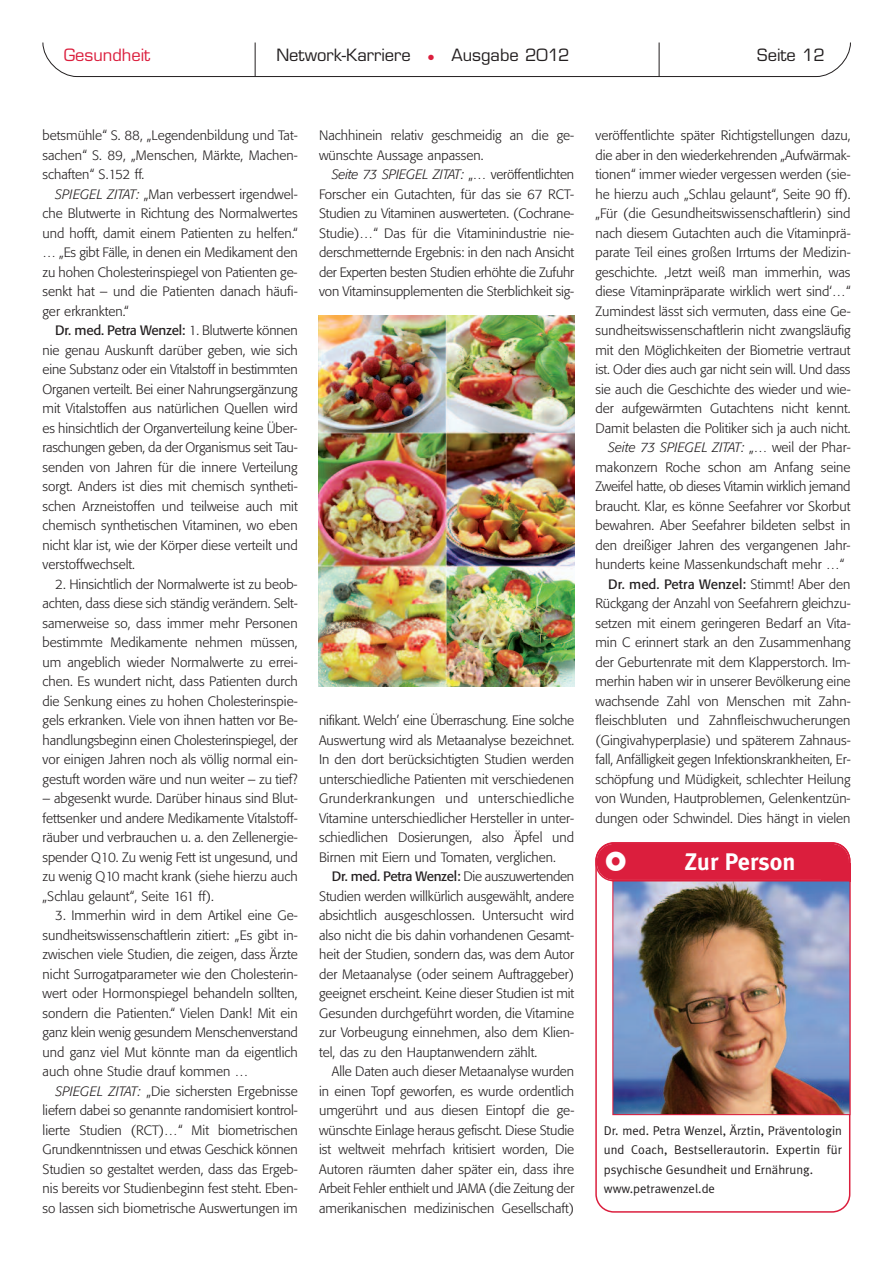
<style>
.page{position:relative;width:893px;height:1263px;background:#fff}
.page>*{position:absolute;margin:0;border:0;box-sizing:border-box;transform-origin:0 0}
.t1{font:700 24px "Meta Plus";color:#fff}
.t2{font:16.5px "Eurostile";color:#231f20}
.t3{font:16.5px "Eurostile";color:#db1e3d}
.t4{font:300 13.5px/19.5px "Formata";color:#231f20;text-align:justify}
.t5{font:300 13.5px "Formata";letter-spacing:-.02em;color:#231f20}
.t6{font:italic 300 13.5px "Formata";color:#231f20}
.t7{font:13.5px "Formata";color:#231f20}
.t8{font:12.75px/19.5px "Meta Plus Normal";color:#231f20}
.s1{color:#db1e3d}
.s2{font-style:italic}
.s3{font-weight:400}
.s4{font-style:normal}
.s5{font-weight:300}
</style>
<div class="page">
<svg style="left:42px;top:42px;width:809px;height:35px"></svg>
<img style="left:319px;top:316px;width:255px;height:370px">
<svg style="left:595px;top:881px;width:255px;height:332px"></svg>
<img style="left:614px;top:882px;width:234px;height:231px">
<div style="left:612px;top:880px;width:238px;height:235px;border:1px solid #db1e3d"></div>
<svg style="left:595px;top:842px;width:255px;height:39px;background:#db2341"></svg>
<p class="t3" style="left:64px;top:49px;width:88px">Gesundheit</p>
<p class="t2" style="left:276px;top:49px;width:295px">Network-Karriere <span class="s1">●</span> Ausgabe 2012</p>
<p class="t2" style="left:757px;top:49px;width:69px">Seite 12</p>
<p class="t4" style="left:43px;top:127px;width:257px">betsmühle“ S. 88, „Legendenbildung und Tat&shy;sachen“ S. 89, „Menschen, Märkte, Machen&shy;schaften“ S.152 ff.</p>
<p class="t4" style="left:43px;top:185px;width:257px;text-indent:13px"><span class="s2">SPIEGEL ZITAT:</span> „Man verbessert irgendwel&shy;che Blutwerte in Richtung des Normalwertes und hofft, damit einem Patienten zu helfen.“ … „Es gibt Fälle, in denen ein Medikament den zu hohen Cholesterinspiegel von Patienten ge&shy;senkt hat – und die Patienten danach häufi&shy;ger erkrankten.“</p>
<p class="t4" style="left:43px;top:322px;width:257px;text-indent:13px"><span class="s3">Dr. med. Petra Wenzel:</span> 1. Blutwerte können nie genau Auskunft darüber geben, wie sich eine Substanz oder ein Vitalstoff in bestimmten Organen verteilt. Bei einer Nahrungsergänzung mit Vitalstoffen aus natürlichen Quellen wird es hinsichtlich der Organverteilung keine Über&shy;raschungen geben, da der Organismus seit Tau&shy;senden von Jahren für die innere Verteilung sorgt. Anders ist dies mit chemisch syntheti&shy;schen Arzneistoffen und teilweise auch mit chemisch synthetischen Vitaminen, wo eben nicht klar ist, wie der Körper diese verteilt und verstoffwechselt.</p>
<p class="t4" style="left:43px;top:575px;width:257px;text-indent:13px">2. Hinsichtlich der Normalwerte ist zu beob&shy;achten, dass diese sich ständig verändern. Selt&shy;samerweise so, dass immer mehr Personen bestimmte Medikamente nehmen müssen, um angeblich wieder Normalwerte zu errei&shy;chen. Es wundert nicht, dass Patienten durch die Senkung eines zu hohen Cholesterinspie&shy;gels erkranken. Viele von ihnen hatten vor Be&shy;handlungsbeginn einen Cholesterinspiegel, der vor einigen Jahren noch als völlig normal ein&shy;gestuft worden wäre und nun weiter – zu tief?</p>
<p class="t4" style="left:43px;top:790px;width:257px">– abgesenkt wurde. Darüber hinaus sind Blut&shy;fettsenker und andere Medikamente Vitalstoff&shy;räuber und verbrauchen u. a. den Zellenergie&shy;spender Q10. Zu wenig Fett ist ungesund, und zu wenig Q10 macht krank (siehe hierzu auch „Schlau gelaunt“, Seite 161 ff).</p>
<p class="t4" style="left:43px;top:907px;width:257px;text-indent:13px">3. Immerhin wird in dem Artikel eine Ge&shy;sundheitswissenschaftlerin zitiert: „Es gibt in&shy;zwischen viele Studien, die zeigen, dass Ärzte nicht Surrogatparameter wie den Cholesterin&shy;wert oder Hormonspiegel behandeln sollten, sondern die Patienten.“ Vielen Dank! Mit ein ganz klein wenig gesundem Menschenverstand und ganz viel Mut könnte man da eigentlich auch ohne Studie drauf kommen …</p>
<p class="t4" style="left:43px;top:1082px;width:257px;text-indent:13px"><span class="s2">SPIEGEL ZITAT:</span> „Die sichersten Ergebnisse liefern dabei so genannte randomisiert kontrol&shy;lierte Studien (RCT)…“ Mit biometrischen Grundkenntnissen und etwas Geschick können Studien so gestaltet werden, dass das Ergeb&shy;nis bereits vor Studienbeginn fest steht. Eben&shy;so lassen sich biometrische Auswertungen im</p>
<p class="t4" style="left:319px;top:127px;width:257px">Nachhinein relativ geschmeidig an die ge&shy;wünschte Aussage anpassen.</p>
<p class="t4" style="left:319px;top:166px;width:257px;text-indent:13px"><span class="s2">Seite 73 SPIEGEL ZITAT:</span> „… veröffentlichten Forscher ein Gutachten, für das sie 67 RCT-Studien zu Vitaminen auswerteten. (Cochrane-Studie)…“ Das für die Vitaminindustrie nie&shy;derschmetternde Ergebnis: in den nach Ansicht der Experten besten Studien erhöhte die Zufuhr von Vitaminsupplementen die Sterblichkeit sig-</p>
<p class="t4" style="left:319px;top:712px;width:257px">nifikant. Welch’ eine Überraschung. Eine solche Auswertung wird als Metaanalyse bezeichnet.<br>In den dort berücksichtigten Studien werden unterschiedliche Patienten mit verschiedenen Grunderkrankungen und unterschiedliche Vitamine unterschiedlicher Hersteller in unter&shy;schiedlichen Dosierungen, also Äpfel und Birnen mit Eiern und Tomaten, verglichen.</p>
<p class="t4" style="left:319px;top:868px;width:257px;text-indent:13px"><span class="s3">Dr. med. Petra Wenzel:</span> Die auszuwertenden Studien werden willkürlich ausgewählt, andere absichtlich ausgeschlossen. Untersucht wird also nicht die bis dahin vorhandenen Gesamt&shy;heit der Studien, sondern das, was dem Autor der Metaanalyse (oder seinem Auftraggeber) geeignet erscheint. Keine dieser Studien ist mit Gesunden durchgeführt worden, die Vitamine zur Vorbeugung einnehmen, also dem Klien&shy;tel, das zu den Hauptanwendern zählt.</p>
<p class="t4" style="left:319px;top:1063px;width:257px;text-indent:13px">Alle Daten auch dieser Metaanalyse wurden in einen Topf geworfen, es wurde ordentlich umgerührt und aus diesen Eintopf die ge&shy;wünschte Einlage heraus gefischt. Diese Studie ist weltweit mehrfach kritisiert worden, Die Autoren räumten daher später ein, dass ihre Arbeit Fehler enthielt und JAMA (die Zeitung der amerikanischen medizinischen Gesellschaft)</p>
<p class="t4" style="left:595px;top:127px;width:257px">veröffentlichte später Richtigstellungen dazu,</p>
<p class="t4" style="left:595px;top:146px;width:256px">die aber in den wiederkehrenden „Aufwärmak-</p>
<p class="t4" style="left:595px;top:166px;width:257px">tionen“ immer wieder vergessen werden (sie-</p>
<p class="t4" style="left:595px;top:185px;width:257px">he hierzu auch „Schlau gelaunt“, Seite 90 ff).</p>
<p class="t4" style="left:595px;top:205px;width:257px">„Für (die Gesundheitswissenschaftlerin) sind</p>
<p class="t4" style="left:595px;top:224px;width:257px">nach diesem Gutachten auch die Vitaminprä-</p>
<p class="t4" style="left:595px;top:244px;width:257px">parate Teil eines großen Irrtums der Medizin-</p>
<p class="t4" style="left:595px;top:263px;width:257px">geschichte. ,Jetzt weiß man immerhin, was</p>
<p class="t4" style="left:595px;top:283px;width:257px">diese Vitaminpräparate wirklich wert sind‘…“</p>
<p class="t4" style="left:595px;top:302px;width:257px">Zumindest lässt sich vermuten, dass eine Ge-</p>
<p class="t4" style="left:595px;top:322px;width:257px">sundheitswissenschaftlerin nicht zwangsläufig</p>
<p class="t4" style="left:595px;top:341px;width:257px">mit den Möglichkeiten der Biometrie vertraut</p>
<p class="t4" style="left:595px;top:361px;width:257px">ist. Oder dies auch gar nicht sein will. Und dass</p>
<p class="t4" style="left:595px;top:380px;width:257px">sie auch die Geschichte des wieder und wie-</p>
<p class="t4" style="left:595px;top:400px;width:257px">der aufgewärmten Gutachtens nicht kennt.</p>
<p class="t4" style="left:595px;top:419px;width:257px">Damit belasten die Politiker sich ja auch nicht.</p>
<p class="t6" style="left:608px;top:442px;width:244px">Seite 73 SPIEGEL ZITAT: <span class="s4">„… weil der Phar-</span></p>
<p class="t4" style="left:595px;top:458px;width:257px">makonzern Roche schon am Anfang seine</p>
<p class="t5" style="left:595px;top:481px;width:257px">Zweifel hatte, ob dieses Vitamin wirklich jemand</p>
<p class="t4" style="left:595px;top:497px;width:257px">braucht. Klar, es könne Seefahrer vor Skorbut</p>
<p class="t4" style="left:595px;top:517px;width:257px">bewahren. Aber Seefahrer bildeten selbst in</p>
<p class="t4" style="left:595px;top:536px;width:257px">den dreißiger Jahren des vergangenen Jahr-</p>
<p class="t4" style="left:595px;top:556px;width:250px">hunderts keine Massenkundschaft mehr …“</p>
<p class="t7" style="left:608px;top:578px;width:244px">Dr. med. Petra Wenzel: <span class="s5">Stimmt! Aber den</span></p>
<p class="t4" style="left:595px;top:595px;width:257px">Rückgang der Anzahl von Seefahrern gleichzu-</p>
<p class="t4" style="left:595px;top:614px;width:257px">setzen mit einem geringeren Bedarf an Vita-</p>
<p class="t4" style="left:595px;top:634px;width:257px">min C erinnert stark an den Zusammenhang</p>
<p class="t4" style="left:595px;top:653px;width:257px">der Geburtenrate mit dem Klapperstorch. Im-</p>
<p class="t4" style="left:595px;top:673px;width:257px">merhin haben wir in unserer Bevölkerung eine</p>
<p class="t4" style="left:595px;top:692px;width:257px">wachsende Zahl von Menschen mit Zahn-</p>
<p class="t4" style="left:595px;top:712px;width:257px">fleischbluten und Zahnfleischwucherungen</p>
<p class="t4" style="left:595px;top:731px;width:257px">(Gingivahyperplasie) und späterem Zahnaus-</p>
<p class="t4" style="left:595px;top:751px;width:257px">fall, Anfälligkeit gegen Infektionskrankheiten, Er-</p>
<p class="t4" style="left:595px;top:770px;width:257px">schöpfung und Müdigkeit, schlechter Heilung</p>
<p class="t4" style="left:595px;top:790px;width:257px">von Wunden, Hautproblemen, Gelenkentzün-</p>
<p class="t4" style="left:595px;top:809px;width:257px">dungen oder Schwindel. Dies hängt in vielen</p>
<h1 class="t1" style="left:685px;top:848px;width:112px">Zur Person</h1>
<p class="t8" style="left:604px;top:1120px;width:240px">Dr. med. Petra Wenzel, Ärztin, Präventologin und Coach, Bestsellerautorin. Expertin für psychische Gesundheit und Ernährung. www.petrawenzel.de</p>
</div>
